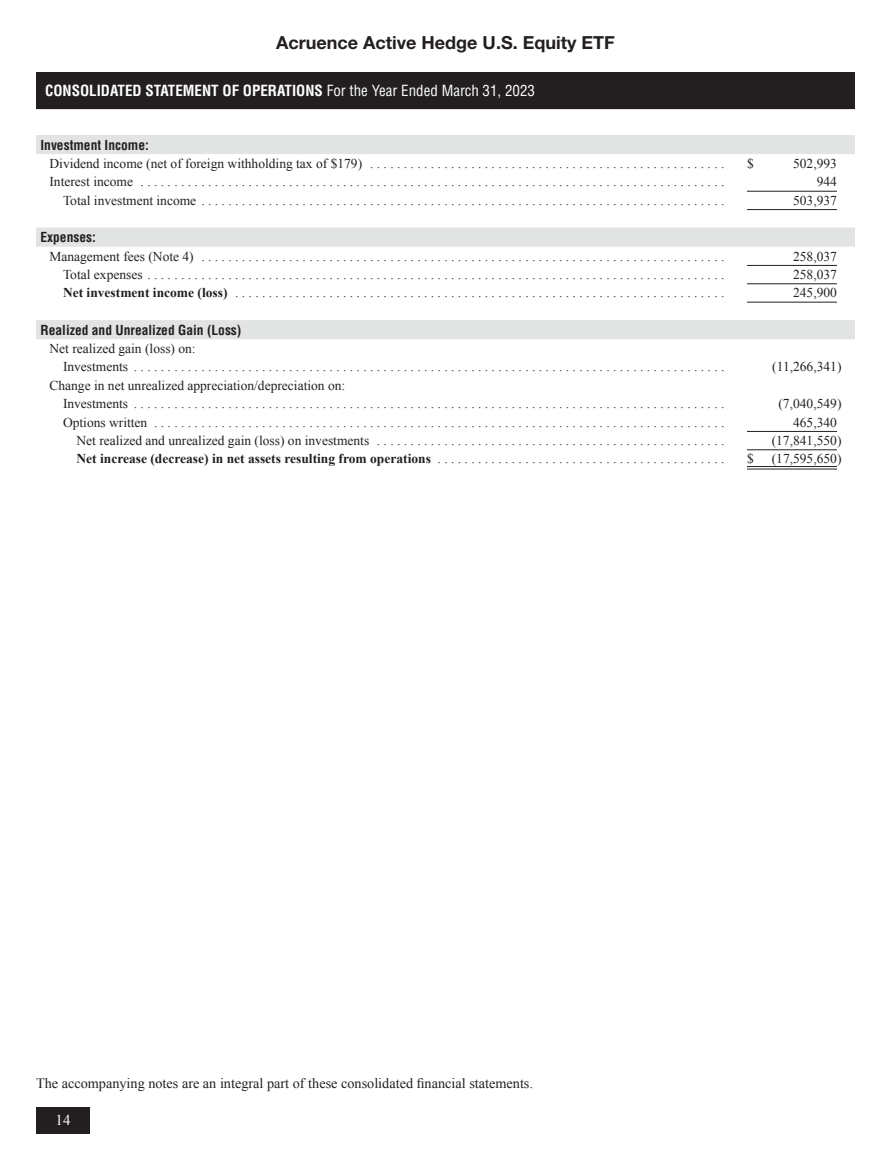
<style>
.page{position:relative;width:891px;height:1161px;background:#fff}
.page>*{position:absolute;margin:0;border:0;box-sizing:border-box;transform-origin:0 0}
.t1{font:700 18px "Helvetica Neue LT Std";color:#231f20}
.Main_Headings_in_Bla{font:700 condensed 15px "Helvetica";color:#fff}
.t2{font:15px "Times New Roman";color:#fff}
.t3{font:14.25px "Times New Roman";color:#231f20}
.Table_Stub_-_Level_3{font:13.5px "Times New Roman";color:#231f20}
.Table_Stub_-_Level_2{font:13.5px "Times New Roman";color:#231f20}
.Table_Stub_-_Level_4{font:13.5px "Times New Roman";color:#231f20}
.Table_Stub_-_Level_4-2{font:700 13.5px "Times New Roman";color:#231f20}
.Financials_Gray_Subh{font:700 condensed 13.5px "Helvetica";color:#231f20}
.Table_Figure_-_Subto{font:13.5px "Times New Roman";color:#231f20}
.Table_Figure{font:13.5px "Times New Roman";color:#231f20}
.Table_Figure_-_Total{font:13.5px "Times New Roman";color:#231f20}
.s1{font-weight:400}
.s2{font-weight:700}
</style>
<div class="page">
<div style="left:36px;top:1107px;width:54px;height:27px;background:#231f20"></div>
<div style="left:36px;top:72px;width:819px;height:36px;background:#231f20"></div>
<div style="left:36px;top:96px;width:819px;height:13px;background:#231f20"></div>
<svg style="left:36px;top:135px;width:819px;height:204px"></svg>
<hr style="left:747px;top:191px;width:90px;height:1px;background:#231f20">
<hr style="left:747px;top:209px;width:90px;height:1px;background:#231f20">
<hr style="left:747px;top:265px;width:90px;height:1px;background:#231f20">
<hr style="left:747px;top:283px;width:90px;height:1px;background:#231f20">
<hr style="left:747px;top:302px;width:90px;height:1px;background:#231f20">
<hr style="left:747px;top:431px;width:90px;height:1px;background:#231f20">
<hr style="left:747px;top:449px;width:90px;height:1px;background:#231f20">
<hr style="left:747px;top:466px;width:90px;height:1px;background:#231f20">
<hr style="left:747px;top:469px;width:90px;height:1px;background:#231f20">
<h1 class="t1" style="left:276px;top:31px;width:340px">Acruence Active Hedge U.S. Equity ETF</h1>
<p class="Main_Headings_in_Bla" style="left:45px;top:81px;width:492px">CONSOLIDATED STATEMENT OF OPERATIONS <span class="s1">For the Year Ended March 31, 2023</span></p>
<p class="Financials_Gray_Subh" style="left:40px;top:136px;width:110px">Investment Income:</p>
<p class="Table_Stub_-_Level_2" style="left:50px;top:154px;width:676px">Dividend income (net of foreign withholding tax of $179) . . . . . . . . . . . . . . . . . . . . . . . . . . . . . . . . . . . . . . . . . . . . . . . . . . . . .</p>
<p class="Table_Figure" style="left:747px;top:154px;width:8px">$</p>
<p class="Table_Figure" style="left:793px;top:154px;width:45px">502,993</p>
<p class="Table_Stub_-_Level_2" style="left:50px;top:173px;width:676px">Interest income . . . . . . . . . . . . . . . . . . . . . . . . . . . . . . . . . . . . . . . . . . . . . . . . . . . . . . . . . . . . . . . . . . . . . . . . . . . . . . . . . . . . . . .</p>
<p class="Table_Figure_-_Subto" style="left:817px;top:173px;width:22px">944</p>
<p class="Table_Stub_-_Level_3" style="left:63px;top:191px;width:663px">Total investment income . . . . . . . . . . . . . . . . . . . . . . . . . . . . . . . . . . . . . . . . . . . . . . . . . . . . . . . . . . . . . . . . . . . . . . . . . . . . . .</p>
<p class="Table_Figure_-_Subto" style="left:793px;top:191px;width:45px">503,937</p>
<p class="Financials_Gray_Subh" style="left:40px;top:229px;width:57px">Expenses:</p>
<p class="Table_Stub_-_Level_2" style="left:50px;top:247px;width:676px">Management fees (Note 4) . . . . . . . . . . . . . . . . . . . . . . . . . . . . . . . . . . . . . . . . . . . . . . . . . . . . . . . . . . . . . . . . . . . . . . . . . . . . . .</p>
<p class="Table_Figure_-_Subto" style="left:793px;top:247px;width:45px">258,037</p>
<p class="Table_Stub_-_Level_3" style="left:63px;top:265px;width:663px">Total expenses . . . . . . . . . . . . . . . . . . . . . . . . . . . . . . . . . . . . . . . . . . . . . . . . . . . . . . . . . . . . . . . . . . . . . . . . . . . . . . . . . . . . . .</p>
<p class="Table_Figure_-_Subto" style="left:793px;top:265px;width:45px">258,037</p>
<p class="Table_Stub_-_Level_3" style="left:63px;top:284px;width:663px"><span class="s2">Net investment income (loss)</span> . . . . . . . . . . . . . . . . . . . . . . . . . . . . . . . . . . . . . . . . . . . . . . . . . . . . . . . . . . . . . . . . . . . . . . . . .</p>
<p class="Table_Figure_-_Subto" style="left:793px;top:284px;width:45px">245,900</p>
<p class="Financials_Gray_Subh" style="left:40px;top:321px;width:202px">Realized and Unrealized Gain (Loss)</p>
<p class="Table_Stub_-_Level_2" style="left:50px;top:340px;width:148px">Net realized gain (loss) on:</p>
<p class="Table_Stub_-_Level_3" style="left:63px;top:358px;width:663px">Investments . . . . . . . . . . . . . . . . . . . . . . . . . . . . . . . . . . . . . . . . . . . . . . . . . . . . . . . . . . . . . . . . . . . . . . . . . . . . . . . . . . . . . . . .</p>
<p class="Table_Figure" style="left:772px;top:358px;width:71px">(11,266,341)</p>
<p class="Table_Stub_-_Level_2" style="left:50px;top:376px;width:297px">Change in net unrealized appreciation/depreciation on:</p>
<p class="Table_Stub_-_Level_3" style="left:63px;top:395px;width:663px">Investments . . . . . . . . . . . . . . . . . . . . . . . . . . . . . . . . . . . . . . . . . . . . . . . . . . . . . . . . . . . . . . . . . . . . . . . . . . . . . . . . . . . . . . . .</p>
<p class="Table_Figure" style="left:779px;top:395px;width:64px">(7,040,549)</p>
<p class="Table_Stub_-_Level_3" style="left:63px;top:413px;width:663px">Options written . . . . . . . . . . . . . . . . . . . . . . . . . . . . . . . . . . . . . . . . . . . . . . . . . . . . . . . . . . . . . . . . . . . . . . . . . . . . . . . . . . . . .</p>
<p class="Table_Figure_-_Subto" style="left:793px;top:413px;width:45px">465,340</p>
<p class="Table_Stub_-_Level_4" style="left:76px;top:431px;width:650px">Net realized and unrealized gain (loss) on investments . . . . . . . . . . . . . . . . . . . . . . . . . . . . . . . . . . . . . . . . . . . . . . . . . . . .</p>
<p class="Table_Figure_-_Subto" style="left:772px;top:431px;width:71px">(17,841,550)</p>
<p class="Table_Stub_-_Level_4-2" style="left:76px;top:449px;width:648px">Net increase (decrease) in net assets resulting from operations <span class="s1">. . . . . . . . . . . . . . . . . . . . . . . . . . . . . . . . . . . . . . . . . . .</span></p>
<p class="Table_Figure_-_Total" style="left:747px;top:450px;width:8px">$</p>
<p class="Table_Figure_-_Total" style="left:772px;top:450px;width:71px">(17,595,650)</p>
<p class="t3" style="left:36px;top:1074px;width:499px">The accompanying notes are an integral part of these consolidated financial statements.</p>
<p class="t2" style="left:56px;top:1110px;width:16px">14</p>
</div>
